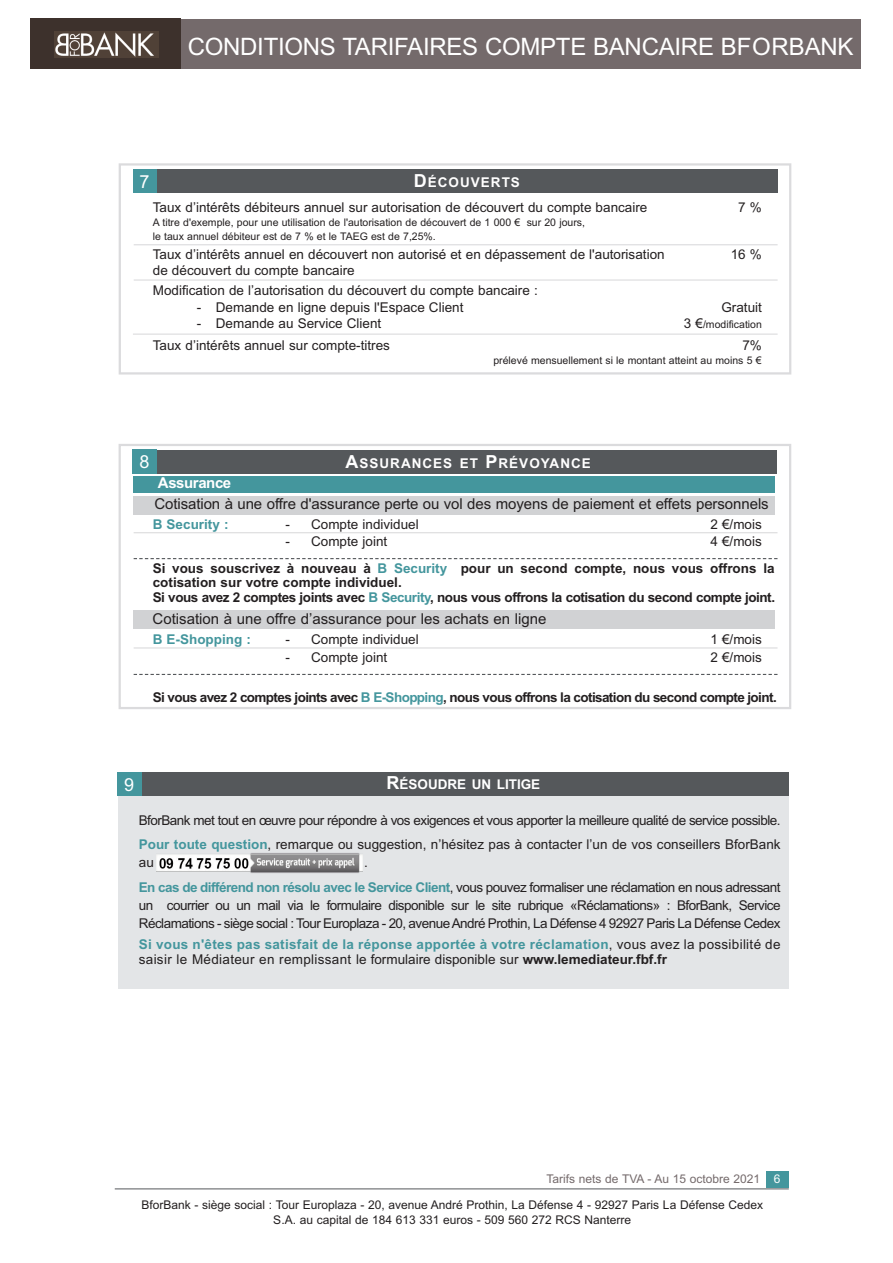
<style>
.page{position:relative;width:893px;height:1263px;background:#fff}
.page>*{position:absolute;margin:0;border:0;box-sizing:border-box;transform-origin:0 0}
.t1{font:24px "Arial";letter-spacing:-.01em;color:#fff}
.t2{font:18px "Arial";color:#fff}
.t3{font:15px "Arial";letter-spacing:-.005em;color:#231f20}
.t4{font:700 15px "Arial";letter-spacing:-.03em;color:#fff}
.t5{font:13.5px/24.5px "Arial";letter-spacing:-.04em;color:#231f20}
.t6{font:13.5px/24.6px "Arial";color:#231f20}
.t7{font:700 13.5px/15.5px "Arial";letter-spacing:-.035em;color:#231f20}
.t8{font:13.5px/15px "Arial";letter-spacing:.02em;color:#231f20}
.t9{font:700 13.5px/27.8px "Arial";color:#231f20}
.t10{font:700 13.5px "Arial";color:#44969d}
.t11{font:700 13.5px "Arial";letter-spacing:.075em;color:#fff}
.t12{font:700 13.5px "Arial";color:#fff}
.t13{font:12px/14.4px "Arial";color:#231f20;text-align:center}
.t14{font:12px "Arial";color:#746a6b}
.t15{font:10.5px/14px "Arial";color:#231f20}
.s1{font-weight:700;font-size:18px;color:#fff}
.s2{font-weight:700;color:#fff}
.s3{font-size:13.5px}
.s4{font-size:18px}
.s5{font-weight:400}
.s6{color:#44969d}
.s7{font-weight:700;color:#44969d}
.s8{font-weight:700}
.s9{color:#fff}
</style>
<div class="page">
<div style="left:30px;top:19px;width:830px;height:50px;background:#746a6b"></div>
<div style="left:30px;top:19px;width:150px;height:50px;background:#3d312c"></div>
<img style="left:55px;top:31px;width:103px;height:27px">
<hr style="left:115px;top:1188px;width:674px;height:1px;background:#55585b">
<div style="left:766px;top:1171px;width:22px;height:16px;background:#44969d"></div>
<div style="left:118px;top:774px;width:671px;height:215px;background:#e3e5e7"></div>
<div style="left:118px;top:772px;width:671px;height:24px;background:#55585b"></div>
<div style="left:118px;top:772px;width:24px;height:24px;background:#44969d"></div>
<img style="left:156px;top:853px;width:207px;height:20px">
<div style="left:119px;top:444px;width:672px;height:265px;border:2px solid #dbdbdd"></div>
<hr style="left:134px;top:532px;width:643px;height:1px;background:#dbdbdd">
<svg style="left:134px;top:558px;width:643px;height:1px"></svg>
<hr style="left:134px;top:647px;width:643px;height:1px;background:#dbdbdd">
<svg style="left:134px;top:674px;width:643px;height:1px"></svg>
<div style="left:133px;top:450px;width:644px;height:24px;background:#55585b"></div>
<div style="left:133px;top:496px;width:642px;height:19px;background:#d1d2d4"></div>
<div style="left:133px;top:610px;width:642px;height:19px;background:#d1d2d4"></div>
<div style="left:132px;top:450px;width:24px;height:24px;background:#44969d"></div>
<div style="left:133px;top:476px;width:642px;height:17px;background:#44969d"></div>
<div style="left:119px;top:163px;width:672px;height:212px;border:2px solid #dbdbdd"></div>
<div style="left:133px;top:169px;width:644px;height:24px;background:#55585b"></div>
<hr style="left:134px;top:244px;width:644px;height:1px;background:#dbdbdd">
<hr style="left:134px;top:279px;width:644px;height:2px;background:#dbdbdd">
<hr style="left:133px;top:334px;width:645px;height:1px;background:#dbdbdd">
<div style="left:133px;top:169px;width:24px;height:24px;background:#44969d"></div>
<h1 class="t1" style="left:188px;top:33px;width:667px">CONDITIONS TARIFAIRES COMPTE BANCAIRE BFORBANK</h1>
<p class="t6" style="left:153px;top:170px;width:496px;text-indent:261px"><span class="s1">D</span><span class="s2">ÉCOUVERTS<br></span>Taux d’intérêts débiteurs annuel sur autorisation de découvert du compte bancaire</p>
<h2 class="t2" style="left:140px;top:171px;width:12px">7</h2>
<p class="t6" style="left:738px;top:195px;width:25px">7 %</p>
<p class="t15" style="left:153px;top:215px;width:434px">A titre d'exemple, pour une utilisation de l'autorisation de découvert de 1 000 € sur 20 jours, le taux annuel débiteur est de 7 % et le TAEG est de 7,25%.</p>
<p class="t6" style="left:153px;top:242px;width:513px">Taux d’intérêts annuel en découvert non autorisé et en dépassement de l'autorisation</p>
<p class="t6" style="left:731px;top:242px;width:33px">16 %</p>
<p class="t6" style="left:153px;top:260px;width:386px;line-height:20px">de découvert du compte bancaire<br>Modification de l’autorisation du découvert du compte bancaire :</p>
<p class="t6" style="left:197px;top:295px;width:268px">- Demande en ligne depuis l'Espace Client</p>
<p class="t6" style="left:721px;top:295px;width:42px">Gratuit</p>
<p class="t6" style="left:197px;top:311px;width:186px">- Demande au Service Client</p>
<p class="t15" style="left:684px;top:318px;width:80px"><span class="s3">3 €</span>/modification</p>
<p class="t6" style="left:153px;top:333px;width:239px">Taux d’intérêts annuel sur compte-titres</p>
<p class="t6" style="left:742px;top:333px;width:21px">7%</p>
<p class="t15" style="left:493px;top:353px;width:270px">prélevé mensuellement si le montant atteint au moins 5 €</p>
<p class="t11" style="left:345px;top:455px;width:247px"><span class="s4">A</span>SSURANCES ET <span class="s4">P</span>RÉVOYANCE</p>
<p class="t3" style="left:154px;top:495px;width:616px">Cotisation à une offre d'assurance perte ou vol des moyens de paiement et effets personnels</p>
<h2 class="t2" style="left:140px;top:452px;width:12px">8</h2>
<p class="t4" style="left:158px;top:474px;width:75px">Assurance</p>
<p class="t10" style="left:153px;top:516px;width:77px">B Security :</p>
<p class="t6" style="left:286px;top:512px;width:135px">- Compte individuel</p>
<p class="t6" style="left:710px;top:512px;width:53px">2 €/mois</p>
<p class="t6" style="left:286px;top:529px;width:103px">- Compte joint</p>
<p class="t9" style="left:153px;top:527px;width:623px;text-indent:558px"><span class="s5">4 €/mois<br></span>Si vous souscrivez à nouveau à <span class="s6">B Security</span> pour un second compte, nous vous offrons la</p>
<p class="t7" style="left:153px;top:574px;width:624px">cotisation sur votre compte individuel.<br>Si vous avez 2 comptes joints avec <span class="s6">B Security</span>, nous vous offrons la cotisation du second compte joint.</p>
<p class="t10" style="left:153px;top:631px;width:100px">B E-Shopping :</p>
<p class="t6" style="left:286px;top:626px;width:135px">- Compte individuel</p>
<p class="t6" style="left:710px;top:626px;width:53px">1 €/mois</p>
<p class="t6" style="left:286px;top:645px;width:103px">- Compte joint</p>
<p class="t6" style="left:710px;top:645px;width:53px">2 €/mois</p>
<p class="t7" style="left:153px;top:690px;width:625px">Si vous avez 2 comptes joints avec <span class="s6">B E-Shopping</span>, nous vous offrons la cotisation du second compte joint.</p>
<p class="t3" style="left:153px;top:610px;width:395px">Cotisation à une offre d’assurance pour les achats en ligne</p>
<p class="t12" style="left:386px;top:776px;width:155px"><span class="s4">R</span>ÉSOUDRE UN LITIGE</p>
<p class="t5" style="left:139px;top:808px;width:643px">BforBank met tout en œuvre pour répondre à vos exigences et vous apporter la meilleure qualité de service possible.<br><span class="s7">Pour toute question</span>, remarque ou suggestion, n’hésitez pas à contacter l’un de vos conseillers BforBank</p>
<p class="t6" style="left:139px;top:850px;width:17px">au</p>
<p class="t5" style="left:139px;top:850px;width:643px;text-indent:225px">.<br><span class="s7">En cas de différend non résolu avec le Service Client</span>, vous pouvez formaliser une réclamation en nous adressant</p>
<p class="t5" style="left:139px;top:896px;width:643px;line-height:18px">un courrier ou un mail via le formulaire disponible sur le site rubrique «Réclamations» : BforBank, Service<br>Réclamations - siège social : Tour Europlaza - 20, avenueAndré Prothin, La Défense 4 92927 Paris La Défense Cedex</p>
<p class="t8" style="left:139px;top:937px;width:643px"><span class="s7">Si vous n'êtes pas satisfait de la réponse apportée à votre réclamation</span>, vous avez la possibilité de saisir le Médiateur en remplissant le formulaire disponible sur <span class="s8">www.lemediateur.fbf.fr</span></p>
<h2 class="t2" style="left:124px;top:774px;width:12px">9</h2>
<p class="t14" style="left:547px;top:1172px;width:235px">Tarifs nets de TVA - Au 15 octobre 2021 <span class="s9">6</span></p>
<p class="t13" style="left:142px;top:1198px;width:623px">BforBank - siège social : Tour Europlaza - 20, avenue André Prothin, La Défense 4 - 92927 Paris La Défense Cedex<br>S.A. au capital de 184 613 331 euros - 509 560 272 RCS Nanterre</p>
</div>
